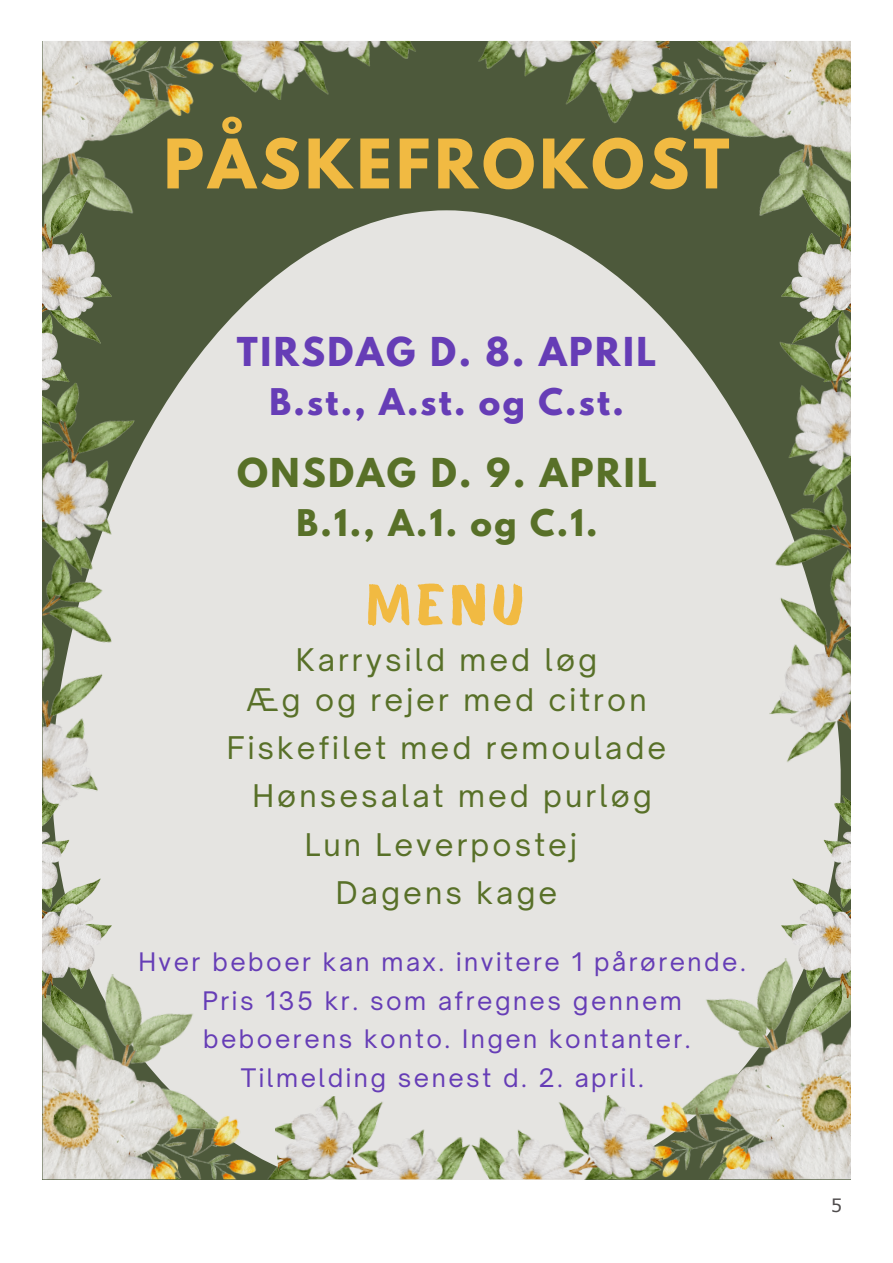
<style>
.page{position:relative;width:893px;height:1263px;background:#fff}
.page>*{position:absolute;margin:0;border:0;box-sizing:border-box;transform-origin:0 0}
.t1{font:700 60.45px "League Spartan";letter-spacing:.07em;color:#f1ba42}
.t2{font:57px "Balmy";color:#f1ba42}
.t3{font:700 35.25px "League Spartan";letter-spacing:.07em;color:#663db6}
.t4{font:700 35.25px "League Spartan";letter-spacing:.07em;color:#587028}
.t5{font:700 32.55px "League Spartan";letter-spacing:.07em;color:#663db6}
.t6{font:700 32.55px "League Spartan";color:#587028}
.t7{font:29.85px/48.2px "Open Sauce One";letter-spacing:.1em;color:#587028;text-align:center}
.t8{font:24.45px/38.8px "Open Sauce One";letter-spacing:.1em;color:#663db6;text-align:center}
.t9{font:18px "Verdana";color:#231f20}
</style>
<div class="page">
<div style="left:43px;top:41px;width:808px;height:1138px;background:#4d593b"></div>
<div style="left:111px;top:210px;width:671px;height:874px;background:#e5e4e1"></div>
<img style="left:544px;top:41px;width:307px;height:246px">
<img style="left:43px;top:41px;width:263px;height:209px">
<img style="left:219px;top:41px;width:197px;height:71px">
<img style="left:478px;top:41px;width:196px;height:80px">
<img style="left:782px;top:190px;width:69px;height:121px">
<img style="left:43px;top:190px;width:68px;height:185px">
<img style="left:43px;top:968px;width:319px;height:211px">
<img style="left:535px;top:951px;width:316px;height:228px">
<img style="left:455px;top:1083px;width:213px;height:96px">
<img style="left:273px;top:1084px;width:212px;height:95px">
<img style="left:43px;top:813px;width:68px;height:218px">
<img style="left:782px;top:765px;width:69px;height:266px">
<img style="left:43px;top:375px;width:143px;height:438px">
<img style="left:729px;top:311px;width:122px;height:454px">
<p class="t1" style="left:164px;top:117px;width:567px">PÅSKEFROKOST</p>
<p class="t3" style="left:237px;top:324px;width:421px">TIRSDAG D. 8. APRIL</p>
<p class="t5" style="left:270px;top:376px;width:356px">B.st., A.st. og C.st.</p>
<p class="t4" style="left:237px;top:445px;width:421px">ONSDAG D. 9. APRIL</p>
<p class="t6" style="left:297px;top:498px;width:302px">B.1., A.1. og C.1.</p>
<p class="t2" style="left:367px;top:564px;width:158px">MENU</p>
<p class="t7" style="left:246px;top:639px;width:402px;line-height:40.2px">Karrysild med løg<br>Æg og rejer med citron</p>
<p class="t7" style="left:227px;top:723px;width:441px">Fiskefilet med remoulade<br>Hønsesalat med purløg<br>Lun Leverpostej<br>Dagens kage</p>
<p class="t8" style="left:138px;top:942px;width:609px">Hver beboer kan max. invitere 1 pårørende.<br>Pris 135 kr. som afregnes gennem beboerens konto. Ingen kontanter.<br>Tilmelding senest d. 2. april.</p>
<p class="t9" style="left:830px;top:1193px;width:13px">5</p>
</div>
